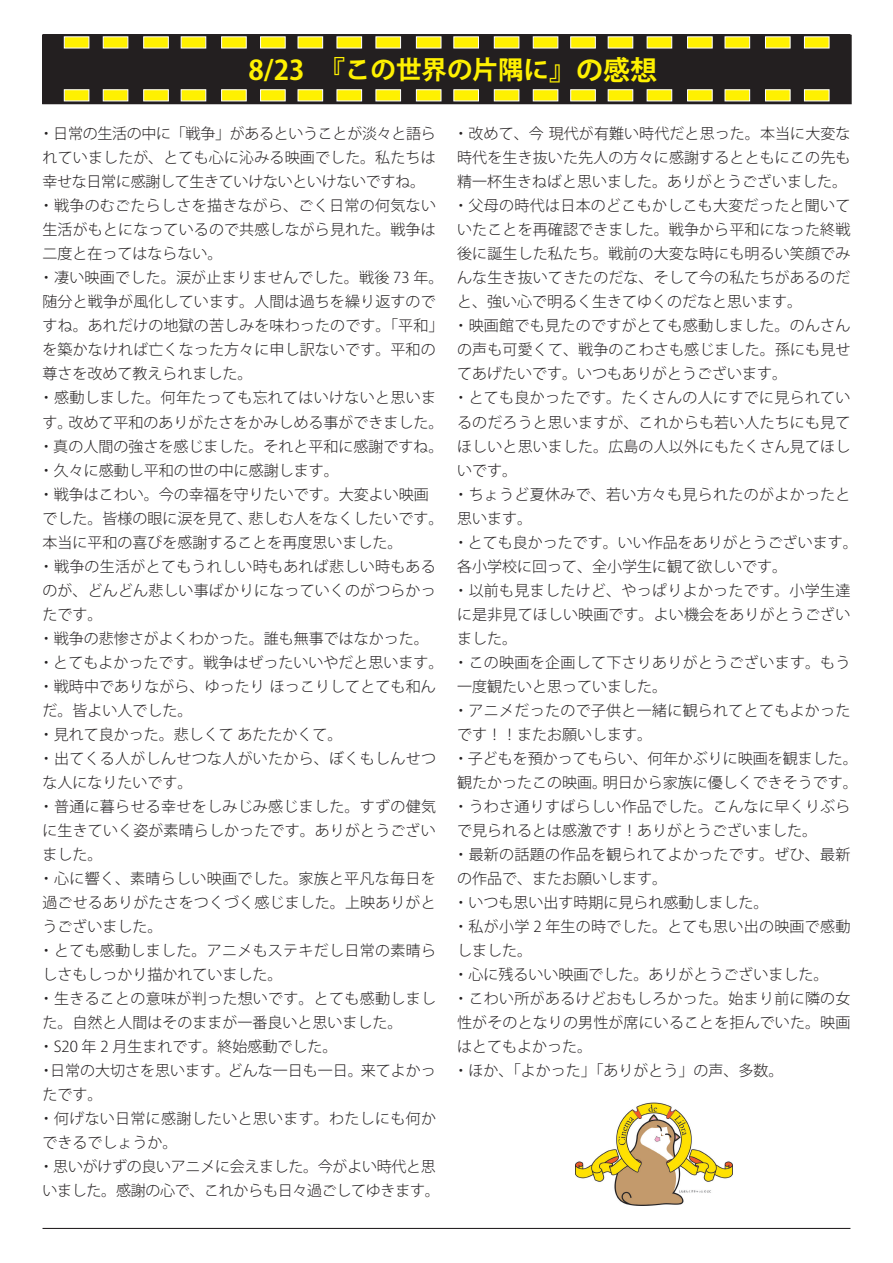
<style>
.page{position:relative;width:893px;height:1263px;background:#fff}
.page>*{position:absolute;margin:0;border:0;box-sizing:border-box;transform-origin:0 0}
.t1{font:700 27px "Koz Go Pro";color:#fff101}
.t2{font:300 15px/24px "Koz Go Pro";letter-spacing:.005em;color:#231f20}
.t3{font:300 15px/24px "Koz Go Pro";letter-spacing:-.02em;color:#231f20}
.s1{font-size:25.5px}
</style>
<div class="page">
<hr style="left:43px;top:1228px;width:807px;height:1px;background:#231f20">
<hr style="left:43px;top:34px;width:807px;height:1px;background:#231f20">
<div style="left:43px;top:35px;width:808px;height:69px;background:#231f20"></div>
<div style="left:43px;top:35px;width:808px;height:69px;border:1px solid #231f20"></div>
<div style="left:64px;top:37px;width:25px;height:11px;background:#fff101"></div>
<div style="left:103px;top:37px;width:25px;height:11px;background:#fff101"></div>
<div style="left:144px;top:37px;width:24px;height:11px;background:#fff101"></div>
<div style="left:181px;top:37px;width:25px;height:11px;background:#fff101"></div>
<div style="left:221px;top:37px;width:25px;height:11px;background:#fff101"></div>
<div style="left:260px;top:37px;width:25px;height:11px;background:#fff101"></div>
<div style="left:298px;top:37px;width:25px;height:11px;background:#fff101"></div>
<div style="left:337px;top:37px;width:25px;height:11px;background:#fff101"></div>
<div style="left:376px;top:37px;width:25px;height:11px;background:#fff101"></div>
<div style="left:416px;top:37px;width:25px;height:11px;background:#fff101"></div>
<div style="left:454px;top:37px;width:25px;height:11px;background:#fff101"></div>
<div style="left:494px;top:37px;width:25px;height:11px;background:#fff101"></div>
<div style="left:533px;top:37px;width:25px;height:11px;background:#fff101"></div>
<div style="left:570px;top:37px;width:25px;height:11px;background:#fff101"></div>
<div style="left:608px;top:37px;width:25px;height:11px;background:#fff101"></div>
<div style="left:647px;top:37px;width:25px;height:11px;background:#fff101"></div>
<div style="left:687px;top:37px;width:25px;height:11px;background:#fff101"></div>
<div style="left:725px;top:37px;width:25px;height:11px;background:#fff101"></div>
<div style="left:765px;top:37px;width:25px;height:11px;background:#fff101"></div>
<div style="left:804px;top:37px;width:25px;height:11px;background:#fff101"></div>
<div style="left:64px;top:90px;width:25px;height:11px;background:#fff101"></div>
<div style="left:103px;top:90px;width:25px;height:11px;background:#fff101"></div>
<div style="left:144px;top:90px;width:24px;height:11px;background:#fff101"></div>
<div style="left:181px;top:90px;width:25px;height:11px;background:#fff101"></div>
<div style="left:221px;top:90px;width:25px;height:11px;background:#fff101"></div>
<div style="left:260px;top:90px;width:25px;height:11px;background:#fff101"></div>
<div style="left:298px;top:90px;width:25px;height:11px;background:#fff101"></div>
<div style="left:337px;top:90px;width:25px;height:11px;background:#fff101"></div>
<div style="left:376px;top:90px;width:25px;height:11px;background:#fff101"></div>
<div style="left:416px;top:90px;width:25px;height:11px;background:#fff101"></div>
<div style="left:454px;top:90px;width:25px;height:11px;background:#fff101"></div>
<div style="left:494px;top:90px;width:25px;height:11px;background:#fff101"></div>
<div style="left:533px;top:90px;width:25px;height:11px;background:#fff101"></div>
<div style="left:570px;top:90px;width:25px;height:11px;background:#fff101"></div>
<div style="left:608px;top:90px;width:25px;height:11px;background:#fff101"></div>
<div style="left:647px;top:90px;width:25px;height:11px;background:#fff101"></div>
<div style="left:687px;top:90px;width:25px;height:11px;background:#fff101"></div>
<div style="left:725px;top:90px;width:25px;height:11px;background:#fff101"></div>
<div style="left:765px;top:90px;width:25px;height:11px;background:#fff101"></div>
<div style="left:804px;top:90px;width:25px;height:11px;background:#fff101"></div>
<img style="left:575px;top:1102px;width:157px;height:103px">
<p class="t1" style="left:248px;top:52px;width:410px">8/23　『<span class="s1">この世界の片隅に</span>』の感想</p>
<p class="t2" style="left:39px;top:122px;width:399px;text-align:justify">・日常の生活の中に「戦争」があるということが淡々と語られていましたが、とても心に沁みる映画でした。私たちは幸せな日常に感謝して生きていけないといけないですね。</p>
<p class="t2" style="left:39px;top:194px;width:399px;text-align:justify">・戦争のむごたらしさを描きながら、ごく日常の何気ない生活がもとになっているので共感しながら見れた。戦争は二度と在ってはならない。</p>
<p class="t2" style="left:39px;top:266px;width:406px">・凄い映画でした。涙が止まりませんでした。戦後 73 年。随分と戦争が風化しています。人間は過ちを繰り返すのですね。あれだけの地獄の苦しみを味わったのです。「平和「を築かなければ亡くなった方々に申し訳ないです。平和の尊さを改めて教えられました。</p>
<p class="t2" style="left:68px;top:386px;width:377px;text-indent:-30px">・感動しました。何年たっても忘れてはいけないと思いま改めて平和のありがたさをかみしめる事ができました。</p>
<p class="t2" style="left:43px;top:410px;width:31px">す。</p>
<p class="t2" style="left:39px;top:434px;width:406px">・真の人間の強さを感じました。それと平和に感謝ですね。</p>
<p class="t2" style="left:39px;top:458px;width:302px">・久々に感動し平和の世の中に感謝します。</p>
<p class="t2" style="left:39px;top:482px;width:392px">・戦争はこわい。今の幸福を守りたいです。大変よい映画</p>
<p class="t2" style="left:248px;top:506px;width:197px">悲しむ人をなくしたいです。</p>
<p class="t2" style="left:43px;top:506px;width:362px">でした。皆様の眼に涙を見て、<br>本当に平和の喜びを感謝することを再度思いました。</p>
<p class="t2" style="left:39px;top:554px;width:399px;text-align:justify">・戦争の生活がとてもうれしい時もあれば悲しい時もあるのが、どんどん悲しい事ばかりになっていくのがつらかったです。</p>
<p class="t2" style="left:39px;top:626px;width:392px">・戦争の悲惨さがよくわかった。誰も無事ではなかった。</p>
<p class="t2" style="left:39px;top:650px;width:406px">・とてもよかったです。戦争はぜったいいやだと思います。</p>
<p class="t2" style="left:39px;top:674px;width:398px">・戦時中でありながら、ゆったりほっこりしてとても和んだ。皆よい人でした。</p>
<p class="t2" style="left:39px;top:722px;width:305px">・見れて良かった。悲しくてあたたかくて。</p>
<p class="t2" style="left:39px;top:746px;width:399px">・出てくる人がしんせつな人がいたから、ぼくもしんせつな人になりたいです。</p>
<p class="t2" style="left:39px;top:794px;width:399px;text-align:justify">・普通に暮らせる幸せをしみじみ感じました。すずの健気に生きていく姿が素晴らしかったです。ありがとうございました。</p>
<p class="t2" style="left:39px;top:866px;width:399px;text-align:justify">・心に響く、素晴らしい映画でした。家族と平凡な毎日を過ごせるありがたさをつくづく感じました。上映ありがとうございました。</p>
<p class="t2" style="left:39px;top:938px;width:399px">・とても感動しました。アニメもステキだし日常の素晴らしさもしっかり描かれていました。</p>
<p class="t2" style="left:39px;top:986px;width:399px">・生きることの意味が判った想いです。とても感動しました。自然と人間はそのままが一番良いと思いました。</p>
<p class="t2" style="left:39px;top:1034px;width:300px">・S20 年 2 月生まれです。終始感動でした。</p>
<p class="t2" style="left:50px;top:1058px;width:387px">日常の大切さを思います。どんな一日も一日。来てよかっ</p>
<p class="t2" style="left:39px;top:1058px;width:65px">・<br>たです。</p>
<p class="t2" style="left:39px;top:1106px;width:399px">・何げない日常に感謝したいと思います。わたしにも何かできるでしょうか。</p>
<p class="t3" style="left:39px;top:1154px;width:402px">・思いがけずの良いアニメに会えました。今がよい時代と思いました。感謝の心で、これからも日々過ごしてゆきます。</p>
<p class="t2" style="left:453px;top:122px;width:399px;text-align:justify">・改めて、今現代が有難い時代だと思った。本当に大変な時代を生き抜いた先人の方々に感謝するとともにこの先も精一杯生きねばと思いました。ありがとうございました。</p>
<p class="t2" style="left:453px;top:194px;width:399px;text-align:justify">・父母の時代は日本のどこもかしこも大変だったと聞いていたことを再確認できました。戦争から平和になった終戦後に誕生した私たち。戦前の大変な時にも明るい笑顔でみんな生き抜いてきたのだな、そして今の私たちがあるのだと、強い心で明るく生きてゆくのだなと思います。</p>
<p class="t2" style="left:453px;top:314px;width:399px;text-align:justify">・映画館でも見たのですがとても感動しました。のんさんの声も可愛くて、戦争のこわさも感じました。孫にも見せてあげたいです。いつもありがとうございます。</p>
<p class="t2" style="left:453px;top:386px;width:399px;text-align:justify">・とても良かったです。たくさんの人にすでに見られているのだろうと思いますが、これからも若い人たちにも見てほしいと思いました。広島の人以外にもたくさん見てほしいです。</p>
<p class="t2" style="left:453px;top:482px;width:399px">・ちょうど夏休みで、若い方々も見られたのがよかったと思います。</p>
<p class="t2" style="left:453px;top:530px;width:406px">・とても良かったです。いい作品をありがとうございます。各小学校に回って、全小学生に観て欲しいです。</p>
<p class="t2" style="left:453px;top:578px;width:399px;text-align:justify">・以前も見ましたけど、やっぱりよかったです。小学生達に是非見てほしい映画です。よい機会をありがとうございました。</p>
<p class="t2" style="left:453px;top:650px;width:399px">・この映画を企画して下さりありがとうございます。もう一度観たいと思っていました。</p>
<p class="t2" style="left:453px;top:698px;width:399px">・アニメだったので子供と一緒に観られてとてもよかったです！！またお願いします。</p>
<p class="t2" style="left:453px;top:746px;width:406px;text-align:right">・子どもを預かってもらい、何年かぶりに映画を観ました。明日から家族に優しくできそうです。</p>
<p class="t2" style="left:457px;top:770px;width:151px">観たかったこの映画。</p>
<p class="t2" style="left:453px;top:794px;width:399px">・うわさ通りすばらしい作品でした。こんなに早くりぶらで見られるとは感激です！ありがとうございました。</p>
<p class="t2" style="left:453px;top:842px;width:399px">・最新の話題の作品を観られてよかったです。ぜひ、最新の作品で、またお願いします。</p>
<p class="t2" style="left:453px;top:890px;width:316px">・いつも思い出す時期に見られ感動しました。</p>
<p class="t2" style="left:453px;top:914px;width:399px">・私が小学 2 年生の時でした。とても思い出の映画で感動しました。</p>
<p class="t2" style="left:453px;top:962px;width:376px">・心に残るいい映画でした。ありがとうございました。</p>
<p class="t2" style="left:453px;top:986px;width:399px;text-align:justify">・こわい所があるけどおもしろかった。始まり前に隣の女性がそのとなりの男性が席にいることを拒んでいた。映画はとてもよかった。</p>
<p class="t2" style="left:453px;top:1058px;width:331px">・ほか、「よかった」「ありがとう」の声、多数。</p>
</div>
